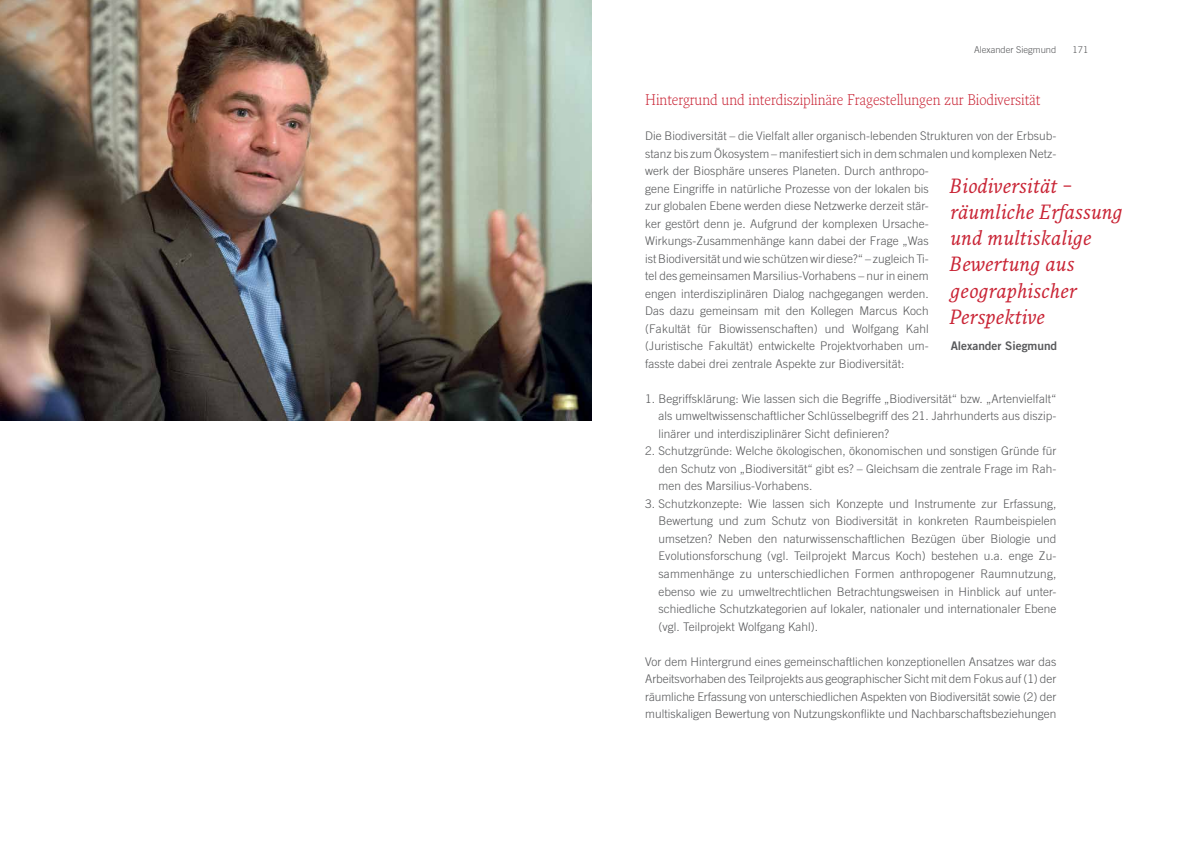
<style>
.page{position:relative;width:1184px;height:851px;background:#fff}
.page>*{position:absolute;margin:0;border:0;box-sizing:border-box;transform-origin:0 0}
.t1{font:italic 20px/26.2px "Fresco Pro";color:#c92435}
.t2{font:300 15px "Fresco Pro";color:#c92435}
.t3{font:300 11.88px/17.5px "Trade Gothic LT Pro";letter-spacing:.005em;color:#58595b;text-align:justify}
.t4{font:11.88px "Trade Gothic LT Pro Bd 2";letter-spacing:-.005em;color:#58595b}
.t5{font:300 9.38px "Trade Gothic LT Pro";color:#58595b}
</style>
<div class="page">
<img style="left:0;top:0;width:592px;height:420px">
<p class="t5" style="left:974px;top:44px;width:84px">Alexander Siegmund</p>
<p class="t5" style="left:1072px;top:44px;width:17px">171</p>
<p class="t2" style="left:645px;top:90px;width:397px">Hintergrund und interdisziplinäre Fragestellungen zur Biodiversität</p>
<p class="t3" style="left:645px;top:127px;width:413px;text-align:left">Die Biodiversität – die Vielfalt aller organisch-lebenden Strukturen von der Erbsub&shy;stanz bis zum Ökosystem – manifestiert sich in dem schmalen und komplexen Netz&shy;werk der Biosphäre unseres Planeten. Durch anthropo-<br>gene Eingriffe in natürliche Prozesse von der lokalen bis<br>zur globalen Ebene werden diese Netzwerke derzeit stär-<br>ker gestört denn je. Aufgrund der komplexen U rsache-Wirkungs-Zusammenhänge kann dabei der Frage „Was<br>ist Biodiversität und wie schützen wir diese?“ – zugleich Ti-<br>tel des gemeinsamen Marsilius-Vorhabens – nur in einem<br>engen interdisziplinären Dialog nachgegangen werden.<br>Das dazu gemeinsam mit den Kollegen Marcus Koch<br>(Fakultät für Biowissenschaften) und Wolfgang Kahl<br>(Juristische Fakultät) entwickelte Projektvorhaben um-<br>fasste dabei drei zentrale Aspekte zur Biodiversität:</p>
<p class="t3" style="left:658px;top:389px;width:399px;text-indent:-13px">1. Begriffsklärung: Wie lassen sich die Begriffe „Biodiversität“ bzw. „Artenvielfalt“ als umweltwissenschaftlicher Schlüsselbegriff des 21. Jahrhunderts aus diszip&shy;linärer und interdisziplinärer Sicht definieren?</p>
<p class="t3" style="left:658px;top:442px;width:399px;text-indent:-13px">2. Schutzgründe: Welche ökologischen, ökonomischen und sonstigen Gründe für den Schutz von „Biodiversität“ gibt es? – Gleichsam die zentrale Frage im Rah&shy;men des Marsilius-Vorhabens.</p>
<p class="t3" style="left:658px;top:494px;width:399px;text-indent:-13px">3. Schutzkonzepte: Wie lassen sich Konzepte und I nstrumente zur Erfassung, Bewertung und zum Schutz von Biodiversität in konkreten Raumbeispielen umsetzen? Neben den naturwissenschaftlichen Bezügen über Biologie und Evolutionsforschung (vgl. Teilprojekt Marcus Koch) bestehen u.a. enge Zu&shy;sammenhänge zu unterschiedlichen Formen anthropogener Raumnutzung, ebenso wie zu umweltrechtlichen Betrachtungsweisen in Hinblick auf unter&shy;schiedliche Schutzkategorien auf lokaler, nationaler und internationaler Ebene (vgl. Teilprojekt Wolfgang Kahl).</p>
<p class="t3" style="left:645px;top:652px;width:413px">Vor dem Hintergrund eines gemeinschaftlichen konzeptionellen Ansatzes war das Arbeitsvorhaben des Teilprojekts aus geographischer Sicht mit dem Fokus auf (1) der räumliche Erfassung von unterschiedlichen Aspekten von Biodiversität sowie (2) der multiskaligen Bewertung von N utzungskonflikte und Nachbarschaftsbeziehungen</p>
<h1 class="t1" style="left:949px;top:172px;width:174px">Biodiversität – räumliche Erfassung und multiskalige<br>Bewertung aus geographischer<br>Perspektive</h1>
<p class="t4" style="left:950px;top:339px;width:108px">Alexander Siegmund</p>
</div>
